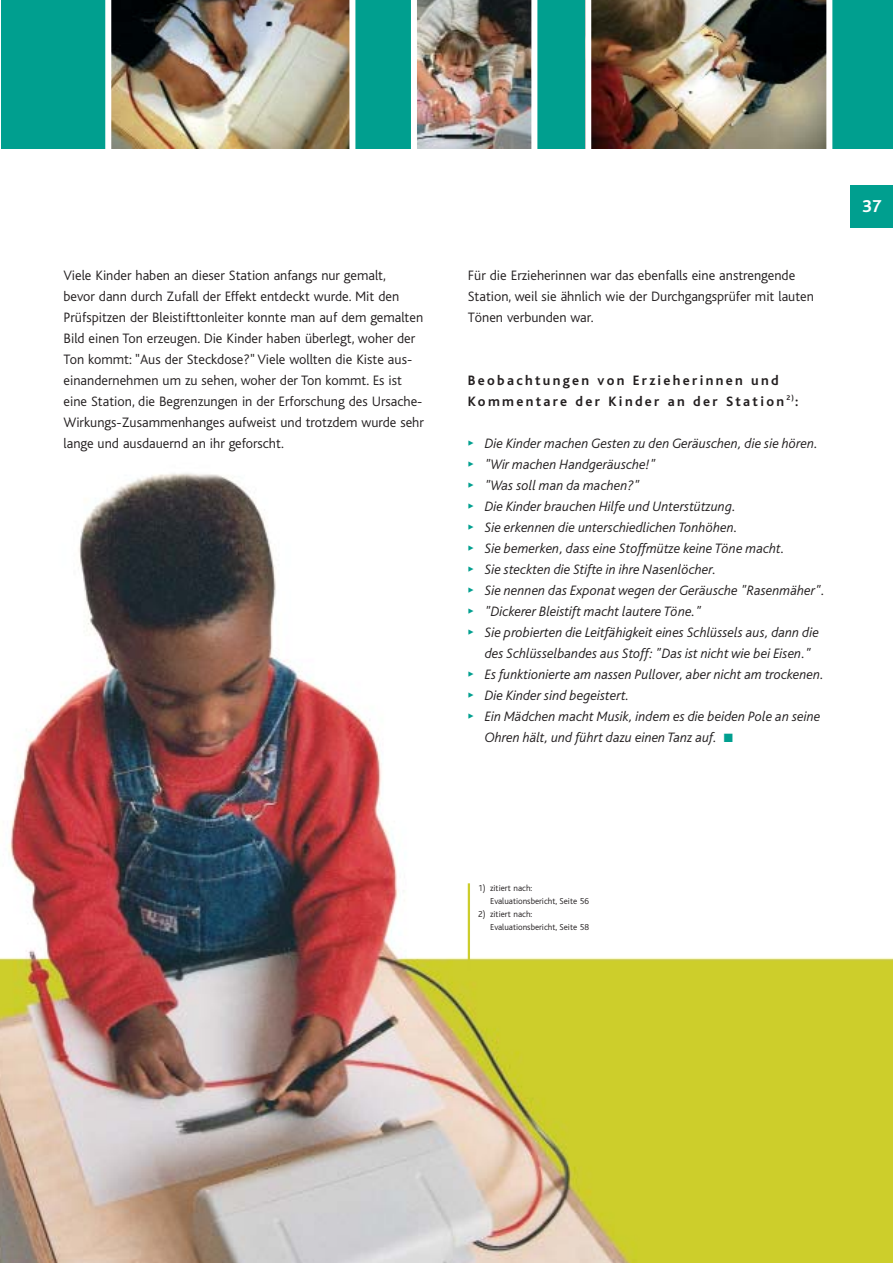
<style>
.page{position:relative;width:893px;height:1263px;background:#fff}
.page>*{position:absolute;margin:0;border:0;box-sizing:border-box;transform-origin:0 0}
.t1{font:700 18px "Bliss";color:#fff}
.t2{font:italic 300 14.25px/21px "Bliss";color:#231f20}
.t3{font:300 14.25px/21px "Bliss";color:#231f20}
.t4{font:700 14.25px/21px "Bliss";letter-spacing:.16em;color:#231f20}
.t5{font:300 9px/12.8px "Bliss";color:#231f20}
.s1{color:#009f8f}
</style>
<div class="page">
<img style="left:1px;top:473px;width:891px;height:789px">
<div style="left:850px;top:185px;width:42px;height:43px;background:#009f8f"></div>
<div style="left:1px;top:0;width:891px;height:149px;background:#009f8f"></div>
<img style="left:591px;top:0;width:235px;height:149px">
<img style="left:417px;top:0;width:114px;height:149px">
<img style="left:111px;top:0;width:238px;height:149px">
<div style="left:349px;top:0;width:6px;height:166px;background:#fff"></div>
<div style="left:105px;top:0;width:6px;height:166px;background:#fff"></div>
<div style="left:585px;top:0;width:6px;height:166px;background:#fff"></div>
<div style="left:826px;top:0;width:6px;height:166px;background:#fff"></div>
<div style="left:531px;top:0;width:6px;height:166px;background:#fff"></div>
<div style="left:411px;top:0;width:6px;height:166px;background:#fff"></div>
<hr style="left:468px;top:883px;width:2px;height:87px;background:#cccd2b">
<svg style="left:468px;top:482px;width:5px;height:5px"></svg>
<svg style="left:468px;top:503px;width:5px;height:5px"></svg>
<svg style="left:468px;top:524px;width:5px;height:5px"></svg>
<svg style="left:468px;top:545px;width:5px;height:5px"></svg>
<svg style="left:468px;top:566px;width:5px;height:5px"></svg>
<svg style="left:468px;top:587px;width:5px;height:5px"></svg>
<svg style="left:468px;top:608px;width:5px;height:5px"></svg>
<svg style="left:468px;top:629px;width:5px;height:5px"></svg>
<svg style="left:468px;top:671px;width:5px;height:5px"></svg>
<svg style="left:468px;top:692px;width:5px;height:5px"></svg>
<svg style="left:468px;top:713px;width:5px;height:5px"></svg>
<p class="t3" style="left:64px;top:266px;width:362px">Viele Kinder haben an dieser Station anfangs nur gemalt,<br>bevor dann durch Zufall der Effekt entdeckt wurde. Mit den Prüfspitzen der Bleistifttonleiter konnte man auf dem gemalten Bild einen Ton erzeugen. Die Kinder haben überlegt, woher der Ton kommt: "Aus der Steckdose?" Viele wollten die Kiste aus&shy;einandernehmen um zu sehen, woher der Ton kommt. Es ist eine Station, die Begrenzungen in der Erforschung des Ursache-Wirkungs-Zusammenhanges aufweist und trotzdem wurde sehr lange und ausdauernd an ihr geforscht.</p>
<p class="t3" style="left:468px;top:266px;width:348px">Für die Erzieherinnen war das ebenfalls eine anstrengende<br>Station, weil sie ähnlich wie der Durchgangsprüfer mit lauten<br>Tönen verbunden war.</p>
<p class="t4" style="left:468px;top:371px;width:332px">Beobachtungen von Erzieherinnen und<br>Kommentare der Kinder an der Station <sup>2)</sup>:</p>
<p class="t2" style="left:485px;top:434px;width:342px">Die Kinder machen Gesten zu den Geräuschen, die sie hören. "Wir machen Handgeräusche!"<br>"Was soll man da machen?"<br>Die Kinder brauchen Hilfe und Unterstützung.<br>Sie erkennen die unterschiedlichen Tonhöhen.<br>Sie bemerken, dass eine Stoffmütze keine Töne macht.<br>Sie steckten die Stifte in ihre Nasenlöcher.<br>Sie nennen das Exponat wegen der Geräusche "Rasenmäher". "Dickerer Bleistift macht lautere Töne."<br>Sie probierten die Leitfähigkeit eines Schlüssels aus, dann die des Schlüsselbandes aus Stoff: "Das ist nicht wie bei Eisen." Es funktionierte am nassen Pullover, aber nicht am trockenen.<br>Die Kinder sind begeistert.<br>Ein Mädchen macht Musik, indem es die beiden Pole an seine Ohren hält, und führt dazu einen Tanz auf. <span class="s1">■</span></p>
<p class="t1" style="left:862px;top:199px;width:21px">37</p>
<p class="t5" style="left:490px;top:883px;width:100px;text-indent:-12px">1) zitiert nach:<br>Evaluationsbericht, Seite 56</p>
<p class="t5" style="left:490px;top:908px;width:100px;text-indent:-12px">2) zitiert nach:<br>Evaluationsbericht, Seite 58</p>
</div>
